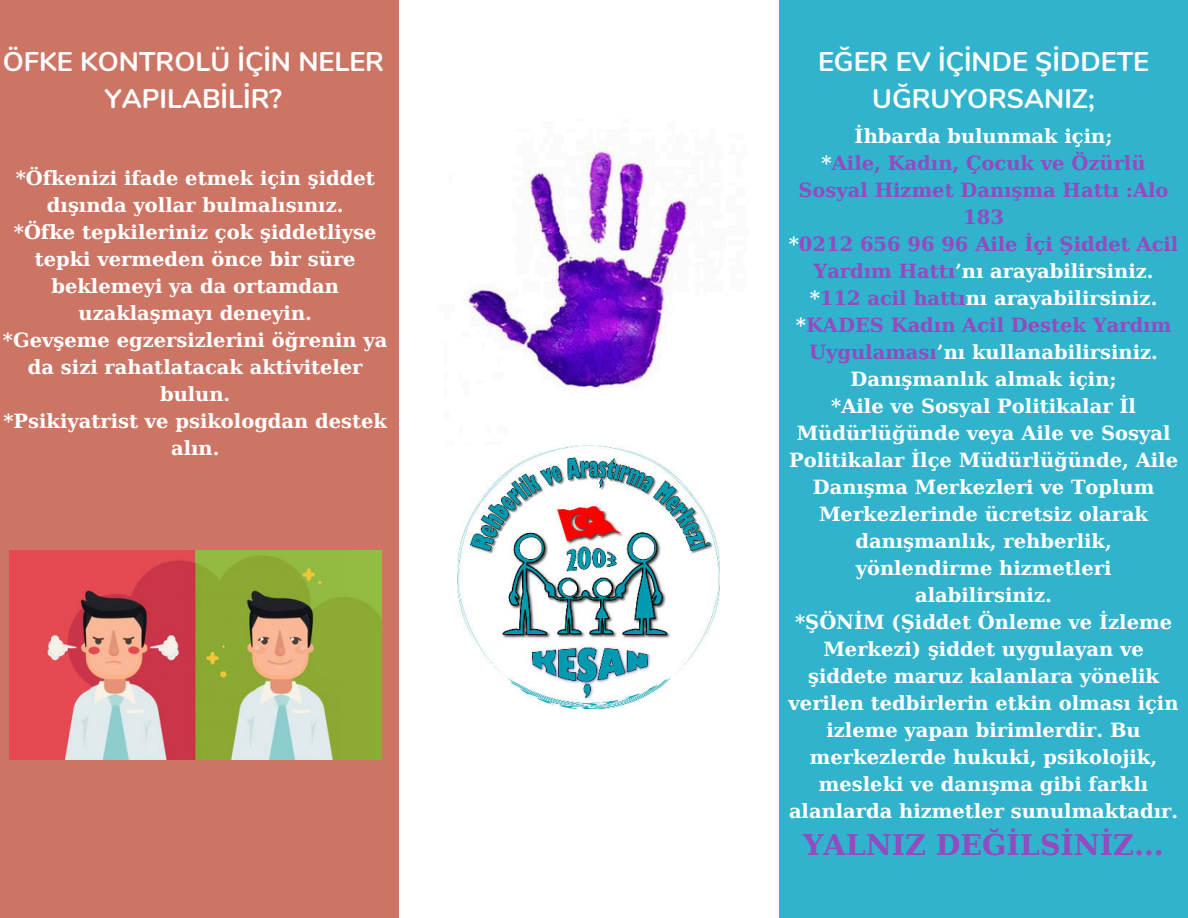
<style>
.page{position:relative;width:1188px;height:918px;background:#fff}
.page>*{position:absolute;margin:0;border:0;box-sizing:border-box;transform-origin:0 0}
.t1{font:700 28.5px "DejaVu Serif";color:#944ac0}
.t2{font:700 27px/37.2px "Nunito";color:#fff;text-align:center}
.t3{font:700 19.5px/27px "DejaVu Serif";color:#fff;text-align:center}
.s1{color:#944ac0}
</style>
<div class="page">
<div style="left:779px;top:0;width:409px;height:918px;background:#31b3cd"></div>
<div style="left:0;top:0;width:398px;height:918px;background:#cd7565"></div>
<img style="left:462px;top:144px;width:228px;height:244px">
<img style="left:9px;top:551px;width:372px;height:209px">
<img style="left:458px;top:445px;width:262px;height:264px">
<h2 class="t2" style="left:3px;top:42px;width:383px">ÖFKE KONTROLÜ İÇİN NELER<br>YAPILABİLİR?</h2>
<p class="t3" style="left:3px;top:165px;width:386px">*Öfkenizi ifade etmek için şiddet dışında yollar bulmalısınız.<br>*Öfke tepkileriniz çok şiddetliyse tepki vermeden önce bir süre beklemeyi ya da ortamdan uzaklaşmayı deneyin.<br>*Gevşeme egzersizlerini öğrenin ya da sizi rahatlatacak aktiviteler bulun.<br>*Psikiyatrist ve psikologdan destek alın.</p>
<h2 class="t2" style="left:818px;top:42px;width:333px">EĞER EV İÇİNDE ŞİDDETE<br>UĞRUYORSANIZ;</h2>
<p class="t3" style="left:789px;top:122px;width:391px">İhbarda bulunmak için;<br>*<span class="s1">Aile, Kadın, Çocuk ve Özürlü<br>Sosyal Hizmet Danışma Hattı :Alo<br>183<br></span>*<span class="s1">0212 656 96 96 Aile İçi Şiddet Acil<br>Yardım Hattı</span>’nı arayabilirsiniz. *<span class="s1">112 acil hattı</span>nı arayabilirsiniz. *<span class="s1">KADES Kadın Acil Destek Yardım<br>Uygulaması</span>’nı kullanabilirsiniz.<br>Danışmanlık almak için;<br>*Aile ve Sosyal Politikalar İl<br>Müdürlüğünde veya Aile ve Sosyal<br>Politikalar İlçe Müdürlüğünde, Aile<br>Danışma Merkezleri ve Toplum<br>Merkezlerinde ücretsiz olarak danışmanlık, rehberlik, yönlendirme hizmetleri alabilirsiniz.<br>*ŞÖNİM (Şiddet Önleme ve İzleme<br>Merkezi) şiddet uygulayan ve şiddete maruz kalanlara yönelik verilen tedbirlerin etkin olması için izleme yapan birimlerdir. Bu merkezlerde hukuki, psikolojik, mesleki ve danışma gibi farklı alanlarda hizmetler sunulmaktadır.</p>
<h1 class="t1" style="left:803px;top:822px;width:362px">YALNIZ DEĞİLSİNİZ...</h1>
</div>
